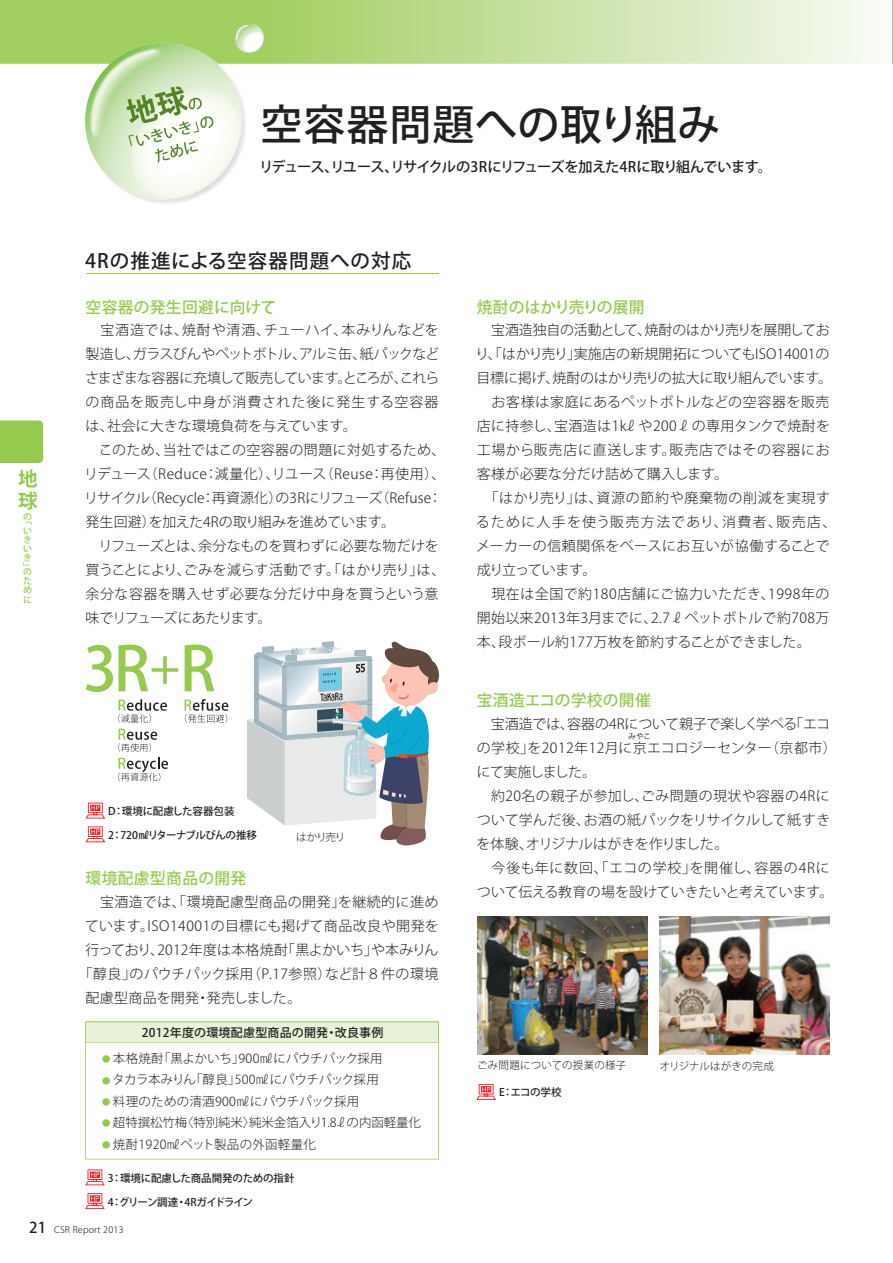
<style>
.page{position:relative;width:893px;height:1263px;background:#fff}
.page>*{position:absolute;margin:0;border:0;box-sizing:border-box;transform-origin:0 0}
.t1{font:500 42px "Koz Go Pro";letter-spacing:.015em;color:#231f20}
.t2{font:500 19.5px "Koz Go Pro";letter-spacing:.05em;color:#231f20}
.t3{font:700 19.5px/21.5px "Koz Go Pro";color:#96ca4e}
.t4{font:500 15.75px "Koz Go Pro";letter-spacing:.015em;color:#96ca4e}
.t5{font:500 14.25px "Koz Go Pro";letter-spacing:-.075em;color:#231f20}
.t6{font:300 13.95px/24px "Koz Go Pro";letter-spacing:.015em;color:#231f20}
.t7{font:300 13.95px "Koz Go Pro";letter-spacing:.04em;color:#231f20}
.t8{font:300 13.95px "Koz Go Pro";letter-spacing:.035em;color:#231f20}
.t9{font:300 12.45px/21.5px "Koz Go Pro";letter-spacing:-.005em;color:#231f20}
.t10{font:500 12px "Koz Go Pro";letter-spacing:.02em;color:#231f20}
.t11{font:500 10.5px "Koz Go Pro";letter-spacing:-.025em;color:#231f20}
.t12{font:300 10.5px "Koz Go Pro";letter-spacing:.025em;color:#231f20}
.t13{font:500 10.5px "Koz Go Pro";letter-spacing:-.095em;color:#231f20}
.t14{font:300 10.5px "Koz Go Pro";letter-spacing:-.005em;color:#231f20}
.t15{font:300 9px "Koz Go Pro";letter-spacing:.025em;color:#231f20}
.t16{font:500 9px/9.1px "Koz Go Pro";color:#96ca4e;text-align:justify}
.t17{font:300 8.25px "Koz Go Pro";color:#96ca4e}
.t18{font:7.5px "Koz Go Pro";color:#231f20}
.s1{font-weight:500;font-size:15px}
</style>
<div class="page">
<svg style="left:0;top:0;width:875px;height:64px"></svg>
<hr style="left:892px;top:0;width:1px;height:64px;background:#a2cf62">
<hr style="left:86px;top:273px;width:352px;height:1px;background:#96ca4e">
<svg style="left:86px;top:803px;width:19px;height:15px"></svg>
<svg style="left:86px;top:826px;width:19px;height:16px"></svg>
<svg style="left:477px;top:1084px;width:19px;height:16px"></svg>
<svg style="left:89px;top:25px;width:175px;height:179px"></svg>
<svg style="left:85px;top:1169px;width:20px;height:16px"></svg>
<svg style="left:85px;top:1193px;width:20px;height:16px"></svg>
<svg style="left:85px;top:1021px;width:354px;height:138px"></svg>
<svg style="left:86px;top:645px;width:27px;height:47px"></svg>
<svg style="left:119px;top:644px;width:59px;height:47px"></svg>
<svg style="left:185px;top:644px;width:29px;height:47px"></svg>
<svg style="left:118px;top:699px;width:49px;height:24px"></svg>
<svg style="left:118px;top:729px;width:50px;height:52px"></svg>
<svg style="left:185px;top:699px;width:43px;height:24px"></svg>
<svg style="left:247px;top:641px;width:192px;height:205px"></svg>
<img style="left:477px;top:916px;width:170px;height:138px">
<img style="left:659px;top:916px;width:170px;height:138px">
<div style="left:0;top:420px;width:43px;height:43px;background:#96ca4e"></div>
<h1 class="t1" style="left:260px;top:98px;width:461px">空容器問題への取り組み</h1>
<h2 class="t3" style="left:18px;top:469px;width:21px">地球</h2>
<p class="t16" style="left:23px;top:512px;width:10px">の</p>
<p class="t16" style="left:23px;top:517px;width:10px">「いきいき」</p>
<p class="t16" style="left:23px;top:567px;width:10px">のために</p>
<p class="t5" style="left:259px;top:158px;width:515px">リデュース、リユース、リサイクルの3Rにリフューズを加えた4Rに取り組んでいます。</p>
<h2 class="t2" style="left:85px;top:248px;width:327px">4Rの推進による空容器問題への対応</h2>
<p class="t4" style="left:86px;top:297px;width:192px">空容器の発生回避に向けて</p>
<p class="t6" style="left:84px;top:318px;width:363px">　宝酒造では、焼酎や清酒、チューハイ、本みりんなどを製造し、ガラスびんやペットボトル、アルミ缶、紙パックなどさまざまな容器に充填して販売しています。ところが、これらの商品を販売し中身が消費された後に発生する空容器は、社会に大きな環境負荷を与えています。<br>　このため、当社ではこの空容器の問題に対処するため、リデュース（Reduce：減量化）、リユース（Reuse：再使用）、リサイクル（Recycle：再資源化）の3Rにリフューズ（Refuse：発生回避）を加えた4Rの取り組みを進めています。<br>　リフューズとは、余分なものを買わずに必要な物だけを買うことにより、ごみを減らす活動です。「はかり売り」は、余分な容器を購入せず必要な分だけ中身を買うという意味でリフューズにあたります。</p>
<p class="t11" style="left:108px;top:804px;width:128px">D：環境に配慮した容器包装</p>
<p class="t11" style="left:108px;top:828px;width:150px">2：720㎖リターナブルびんの推移</p>
<p class="t12" style="left:296px;top:830px;width:51px">はかり売り</p>
<p class="t4" style="left:86px;top:868px;width:162px">環境配慮型商品の開発</p>
<p class="t8" style="left:86px;top:892px;width:354px">　宝酒造では、「環境配慮型商品の開発」を継続的に進め</p>
<p class="t7" style="left:85px;top:916px;width:355px">ています。ISO14001の目標にも掲げて商品改良や開発を</p>
<p class="t6" style="left:86px;top:938px;width:354px">行っており、2012年度は本格焼酎「黒よかいち」や本みりん</p>
<p class="t7" style="left:79px;top:964px;width:361px">「醇良」のパウチパック採用（P.17参照）など計８件の環境</p>
<p class="t6" style="left:86px;top:986px;width:217px">配慮型商品を開発・発売しました。</p>
<p class="t10" style="left:142px;top:1025px;width:243px">2012年度の環境配慮型商品の開発・改良事例</p>
<p class="t9" style="left:112px;top:1047px;width:310px">本格焼酎「黒よかいち」900㎖にパウチパック採用<br>タカラ本みりん「醇良」500㎖にパウチパック採用<br>料理のための清酒900㎖にパウチパック採用<br>超特撰松竹梅〈特別純米〉純米金箔入り1.8ℓの内函軽量化焼酎1920㎖ペット製品の外函軽量化</p>
<p class="t17" style="left:102px;top:1054px;width:10px">●</p>
<p class="t17" style="left:102px;top:1075px;width:10px">●</p>
<p class="t17" style="left:102px;top:1096px;width:10px">●</p>
<p class="t17" style="left:102px;top:1118px;width:10px">●</p>
<p class="t17" style="left:102px;top:1139px;width:10px">●</p>
<p class="t11" style="left:108px;top:1171px;width:188px">3：環境に配慮した商品開発のための指針</p>
<p class="t13" style="left:108px;top:1195px;width:147px">4：グリーン調達・4Rガイドライン</p>
<p class="t4" style="left:477px;top:297px;width:169px">焼酎のはかり売りの展開</p>
<p class="t6" style="left:475px;top:318px;width:363px">　宝酒造独自の活動として、焼酎のはかり売りを展開しており、「はかり売り」実施店の新規開拓についてもISO14001の目標に掲げ、焼酎のはかり売りの拡大に取り組んでいます。　お客様は家庭にあるペットボトルなどの空容器を販売店に持参し、宝酒造は1kℓや200ℓの専用タンクで焼酎を工場から販売店に直送します。販売店ではその容器にお客様が必要な分だけ詰めて購入します。<br>　「はかり売り」は、資源の節約や廃棄物の削減を実現するために人手を使う販売方法であり、消費者、販売店、メーカーの信頼関係をベースにお互いが協働することで成り立っています。<br>　現在は全国で約180店舗にご協力いただき、1998年の開始以来2013年3月までに、2.7ℓペットボトルで約708万本、段ボール約177万枚を節約することができました。</p>
<p class="t4" style="left:477px;top:690px;width:176px">宝酒造エコの学校の開催</p>
<p class="t6" style="left:476px;top:712px;width:362px">　宝酒造では、容器の4Rについて親子で楽しく学べる「エコの学校」を2012年12月に京エコロジーセンター（京都市）にて実施しました。<br>　約20名の親子が参加し、ごみ問題の現状や容器の4Rについて学んだ後、お酒の紙パックをリサイクルして紙すきを体験、オリジナルはがきを作りました。<br>　今後も年に数回、「エコの学校」を開催し、容器の4Rについて伝える教育の場を設けていきたいと考えています。</p>
<p class="t18" style="left:629px;top:731px;width:24px">みやこ</p>
<p class="t12" style="left:477px;top:1058px;width:151px">ごみ問題についての授業の様子</p>
<p class="t14" style="left:660px;top:1059px;width:116px">オリジナルはがきの完成</p>
<p class="t11" style="left:499px;top:1085px;width:64px">E：エコの学校</p>
<p class="t15" style="left:29px;top:1224px;width:96px"><span class="s1">21</span> CSR Report 2013</p>
</div>
